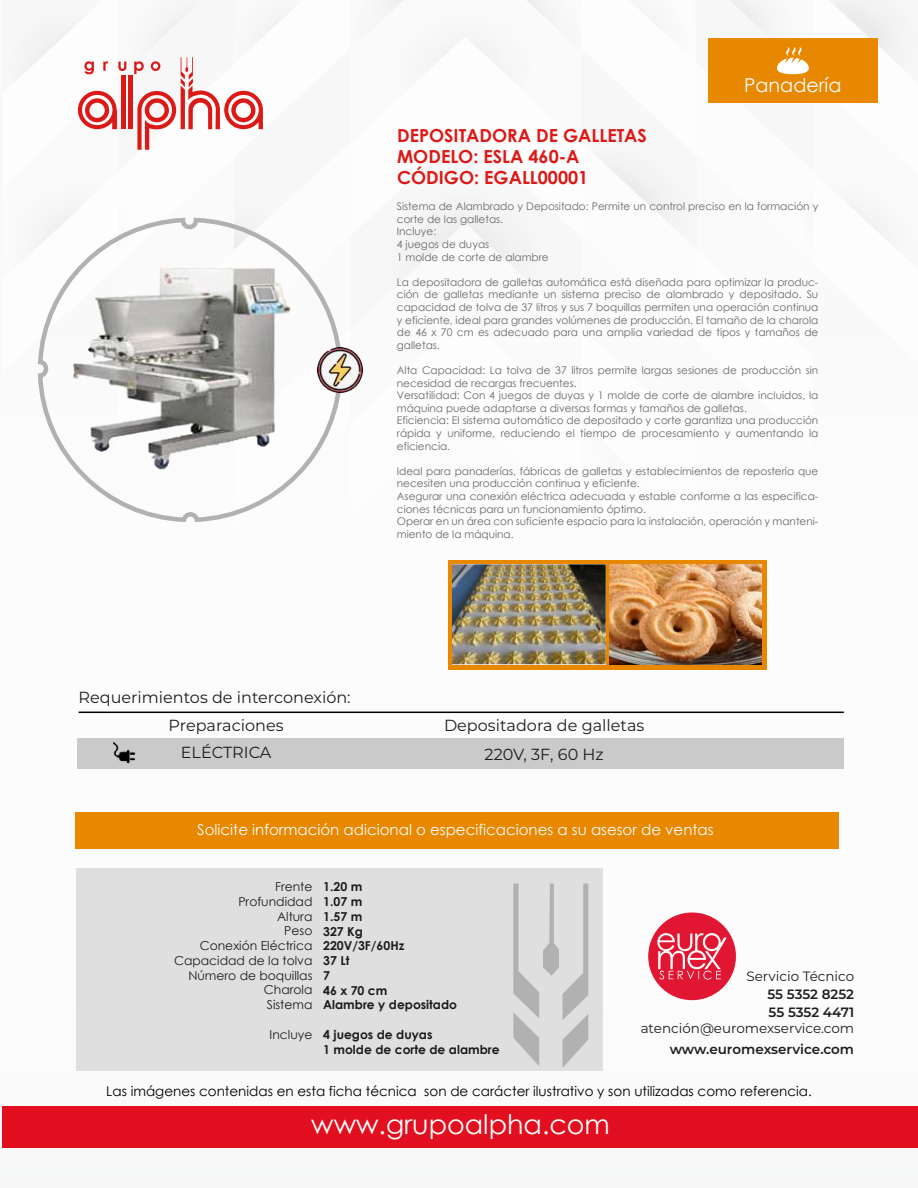
<style>
.page{position:relative;width:918px;height:1188px;background:#fff}
.page>*{position:absolute;margin:0;border:0;box-sizing:border-box;transform-origin:0 0}
.t1{font:27px "Century Gothic";color:#fffffd}
.t2{font:19.2px "Century Gothic";color:#fff}
.t3{font:700 18px/21px "Century Gothic";color:#db1a17}
.t4{font:16.05px/27.9px "Montserrat";color:#1d1d1b}
.t5{font:15px "Century Gothic";color:#fff}
.t6{font:13.5px "Century Gothic";color:#000}
.t7{font:13.5px "Montserrat";color:#1d1d1b}
.t8{font:600 13.5px/17.7px "Montserrat";letter-spacing:-.005em;color:#1d1d1b}
.t9{font:12.3px/14.9px "Century Gothic";color:#1d1d1b;text-align:right}
.t10{font:700 12.3px/14.9px "Century Gothic";color:#1d1d1b}
.t11{font:10.5px/12.6px "Century Gothic";color:#69696b}
</style>
<div class="page">
<div style="left:75px;top:812px;width:764px;height:36px;background:#e88700"></div>
<div style="left:77px;top:868px;width:526px;height:202px;background:#dfdfdf"></div>
<div style="left:2px;top:1106px;width:916px;height:42px;background:#e10f1f"></div>
<svg style="left:513px;top:884px;width:75px;height:184px"></svg>
<img style="left:648px;top:912px;width:89px;height:89px">
<svg style="left:15px;top:0;width:895px;height:522px"></svg>
<div style="left:449px;top:560px;width:318px;height:110px;background:#e88700"></div>
<hr style="left:79px;top:712px;width:765px;height:1px;background:#000">
<div style="left:77px;top:738px;width:767px;height:31px;background:#cacaca"></div>
<img style="left:113px;top:742px;width:22px;height:21px">
<img style="left:318px;top:348px;width:44px;height:44px">
<img style="left:73px;top:268px;width:217px;height:202px">
<img style="left:452px;top:564px;width:153px;height:101px">
<img style="left:609px;top:564px;width:153px;height:101px">
<h3 class="t3" style="left:397px;top:125px;width:251px">DEPOSITADORA DE GALLETAS<br>MODELO: ESLA 460-A<br>CÓDIGO: EGALL00001</h3>
<h2 class="t2" style="left:744px;top:72px;width:99px">Panadería</h2>
<p class="t11" style="left:397px;top:200px;width:423px">Sistema de Alambrado y Depositado: Permite un control preciso en la formación y corte de las galletas.<br>Incluye:<br>4 juegos de duyas<br>1 molde de corte de alambre</p>
<p class="t11" style="left:397px;top:275px;width:423px;text-align:justify">La depositadora de galletas automática está diseñada para optimizar la produc&shy;ción de galletas mediante un sistema preciso de alambrado y depositado. Su capacidad de tolva de 37 litros y sus 7 boquillas permiten una operación continua y eficiente, ideal para grandes volúmenes de producción. El tamaño de la charola de 46 x 70 cm es adecuado para una amplia variedad de tipos y tamaños de galletas.</p>
<p class="t11" style="left:397px;top:364px;width:423px">Alta Capacidad: La tolva de 37 litros permite largas sesiones de producción sin necesidad de recargas frecuentes.<br>Versatilidad: Con 4 juegos de duyas y 1 molde de corte de alambre incluidos, la máquina puede adaptarse a diversas formas y tamaños de galletas.<br>Eficiencia: El sistema automático de depositado y corte garantiza una producción rápida y uniforme, reduciendo el tiempo de procesamiento y aumentando la eficiencia.</p>
<p class="t11" style="left:397px;top:464px;width:423px">Ideal para panaderías, fábricas de galletas y establecimientos de repostería que necesiten una producción continua y eficiente.<br>Asegurar una conexión eléctrica adecuada y estable conforme a las especifica&shy;ciones técnicas para un funcionamiento óptimo.<br>Operar en un área con suficiente espacio para la instalación, operación y manteni&shy;miento de la máquina.</p>
<h3 class="t4" style="left:169px;top:683px;width:184px;text-indent:-90px">Requerimientos de interconexión:<br>Preparaciones</h3>
<h3 class="t4" style="left:444px;top:711px;width:202px">Depositadora de galletas</h3>
<h3 class="t4" style="left:181px;top:738px;width:92px">ELÉCTRICA</h3>
<h3 class="t4" style="left:485px;top:740px;width:121px">220V, 3F, 60 Hz</h3>
<h3 class="t5" style="left:197px;top:819px;width:518px">Solicite información adicional o especificaciones a su asesor de ventas</h3>
<p class="t9" style="left:174px;top:879px;width:140px">Frente<br>Profundidad<br>Altura<br>Peso<br>Conexión Eléctrica<br>Capacidad de la tolva<br>Número de boquillas<br>Charola<br>Sistema</p>
<p class="t9" style="left:270px;top:1027px;width:44px">Incluye</p>
<p class="t10" style="left:323px;top:879px;width:135px">1.20 m<br>1.07 m<br>1.57 m<br>327 Kg<br>220V/3F/60Hz<br>37 Lt<br>7<br>46 x 70 cm<br>Alambre y depositado</p>
<p class="t10" style="left:323px;top:1026px;width:178px">4 juegos de duyas<br>1 molde de corte de alambre</p>
<p class="t7" style="left:746px;top:967px;width:109px">Servicio Técnico</p>
<p class="t8" style="left:767px;top:985px;width:88px">55 5352 8252<br>55 5352 4471</p>
<p class="t7" style="left:641px;top:1019px;width:215px">atención@euromexservice.com</p>
<p class="t8" style="left:670px;top:1039px;width:186px">www.euromexservice.com</p>
<p class="t6" style="left:106px;top:1082px;width:707px">Las imágenes contenidas en esta ficha técnica son de carácter ilustrativo y son utilizadas como referencia.</p>
<h1 class="t1" style="left:311px;top:1106px;width:300px">www.grupoalpha.com</h1>
</div>
